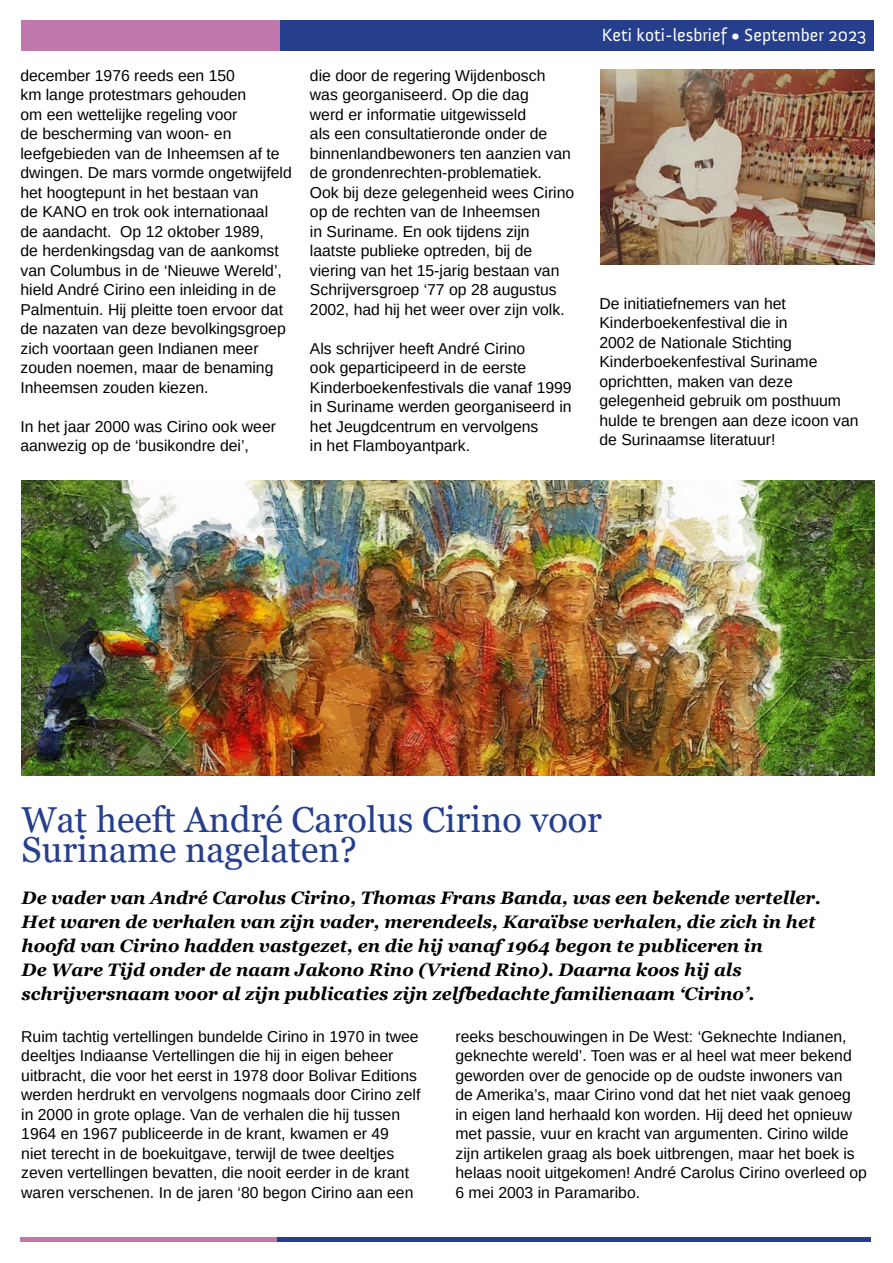
<style>
.page{position:relative;width:893px;height:1263px;background:#fff}
.page>*{position:absolute;margin:0;border:0;box-sizing:border-box;transform-origin:0 0}
.t1{font:36px/30px "Georgia";color:#253f8d}
.t2{font:italic 700 18px/24px "Georgia";color:#000}
.t3{font:18px "Anivers";color:#fff}
.t4{font:15.75px/19.5px "Arimo";color:#000}
</style>
<div class="page">
<div style="left:280px;top:21px;width:594px;height:30px;background:#253f8d"></div>
<div style="left:21px;top:21px;width:259px;height:30px;background:#c178ac"></div>
<div style="left:277px;top:1237px;width:594px;height:5px;background:#253f8d"></div>
<div style="left:20px;top:1237px;width:257px;height:5px;background:#c178ac"></div>
<img style="left:22px;top:481px;width:852px;height:294px">
<img style="left:600px;top:69px;width:274px;height:195px">
<p class="t4" style="left:20px;top:66px;width:273px">december 1976 reeds een 150<br>km lange protestmars gehouden<br>om een wettelijke regeling voor<br>de bescherming van woon- en leefgebieden van de Inheemsen af te dwingen. De mars vormde ongetwijfeld het hoogtepunt in het bestaan van<br>de KANO en trok ook internationaal<br>de aandacht. Op 12 oktober 1989,<br>de herdenkingsdag van de aankomst van Columbus in de ‘Nieuwe Wereld’, hield André Cirino een inleiding in de Palmentuin. Hij pleitte toen ervoor dat de nazaten van deze bevolkingsgroep zich voortaan geen Indianen meer zouden noemen, maar de benaming Inheemsen zouden kiezen.</p>
<p class="t4" style="left:20px;top:417px;width:257px">In het jaar 2000 was Cirino ook weer aanwezig op de ‘busikondre dei’,</p>
<p class="t4" style="left:310px;top:66px;width:266px">die door de regering Wijdenbosch was georganiseerd. Op die dag<br>werd er informatie uitgewisseld<br>als een consultatieronde onder de binnenlandbewoners ten aanzien van de grondenrechten-problematiek.<br>Ook bij deze gelegenheid wees Cirino op de rechten van de Inheemsen<br>in Suriname. En ook tijdens zijn laatste publieke optreden, bij de viering van het 15-jarig bestaan van Schrijversgroep ‘77 op 28 augustus 2002, had hij het weer over zijn volk.</p>
<p class="t4" style="left:310px;top:339px;width:263px">Als schrijver heeft André Cirino<br>ook geparticipeerd in de eerste<br>Kinderboekenfestivals die vanaf 1999 in Suriname werden georganiseerd in het Jeugdcentrum en vervolgens<br>in het Flamboyantpark.</p>
<p class="t3" style="left:602px;top:25px;width:266px">Keti koti-lesbrief • September 2023</p>
<p class="t4" style="left:599px;top:294px;width:261px">De initiatiefnemers van het<br>Kinderboekenfestival die in<br>2002 de Nationale Stichting<br>Kinderboekenfestival Suriname oprichtten, maken van deze gelegenheid gebruik om posthuum hulde te brengen aan deze icoon van de Surinaamse literatuur!</p>
<h1 class="t1" style="left:22px;top:806px;width:582px">Wat heeft André Carolus Cirino voor<br>Suriname nagelaten?</h1>
<p class="t2" style="left:22px;top:886px;width:801px">De vader van André Carolus Cirino, Thomas Frans Banda, was een bekende verteller.<br>Het waren de verhalen van zijn vader, merendeels, Karaïbse verhalen, die zich in het hoofd van Cirino hadden vastgezet, en die hij vanaf 1964 begon te publiceren in<br>De Ware Tijd onder de naam Jakono Rino (Vriend Rino). Daarna koos hij als schrijversnaam voor al zijn publicaties zijn zelfbedachte familienaam ‘Cirino’.</p>
<p class="t4" style="left:21px;top:1026px;width:401px">Ruim tachtig vertellingen bundelde Cirino in 1970 in twee deeltjes Indiaanse Vertellingen die hij in eigen beheer uitbracht, die voor het eerst in 1978 door Bolivar Editions werden herdrukt en vervolgens nogmaals door Cirino zelf in 2000 in grote oplage. Van de verhalen die hij tussen 1964 en 1967 publiceerde in de krant, kwamen er 49<br>niet terecht in de boekuitgave, terwijl de twee deeltjes zeven vertellingen bevatten, die nooit eerder in de krant waren verschenen. In de jaren ‘80 begon Cirino aan een</p>
<p class="t4" style="left:455px;top:1026px;width:413px">reeks beschouwingen in De West: ‘Geknechte Indianen, geknechte wereld’. Toen was er al heel wat meer bekend geworden over de genocide op de oudste inwoners van<br>de Amerika’s, maar Cirino vond dat het niet vaak genoeg in eigen land herhaald kon worden. Hij deed het opnieuw met passie, vuur en kracht van argumenten. Cirino wilde zijn artikelen graag als boek uitbrengen, maar het boek is helaas nooit uitgekomen! André Carolus Cirino overleed op 6 mei 2003 in Paramaribo.</p>
</div>
